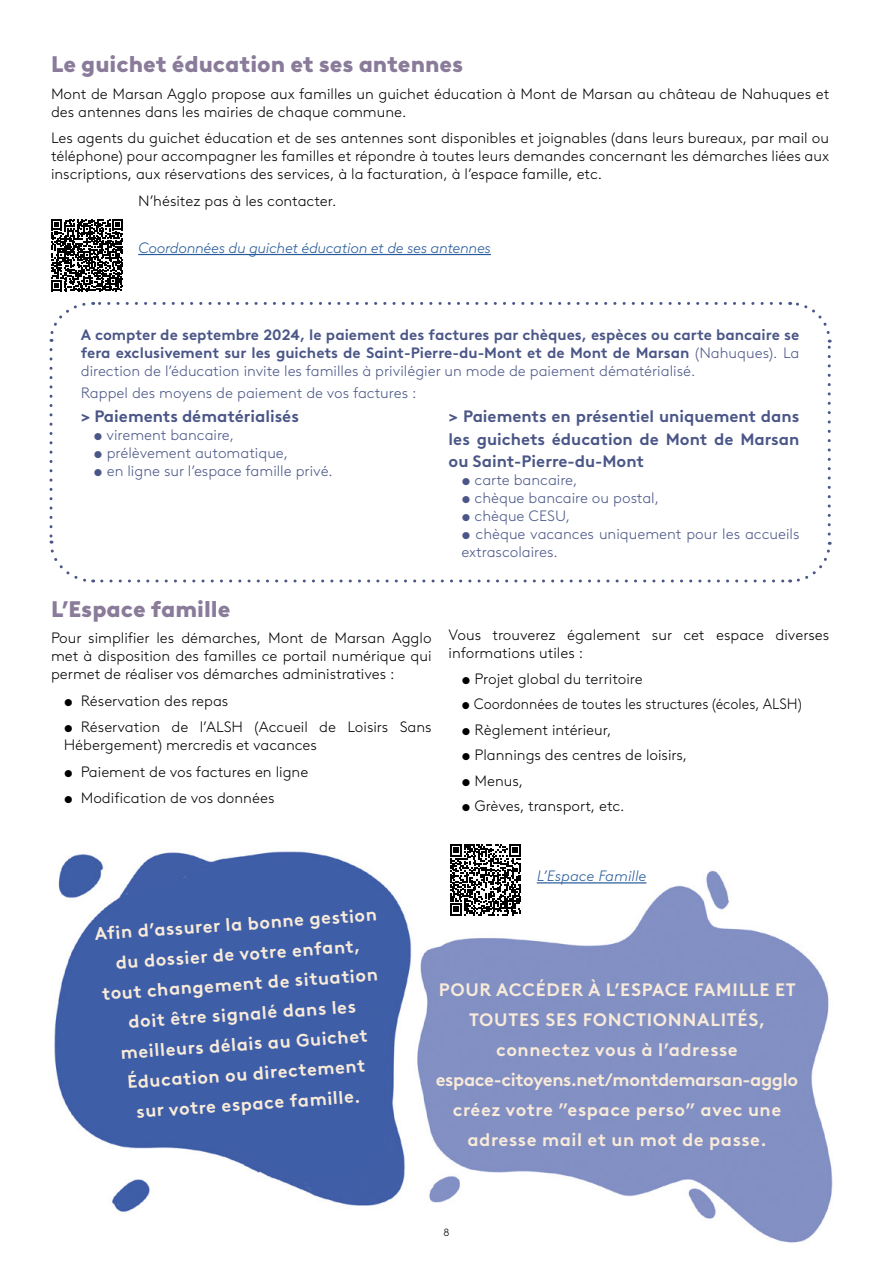
<style>
.page{position:relative;width:893px;height:1263px;background:#fff}
.page>*{position:absolute;margin:0;border:0;box-sizing:border-box;transform-origin:0 0}
.t1{font:900 22.5px "Brown LL";color:#897b99}
.t2{font:700 18px/30px "Brown LL";letter-spacing:.03em;color:#f9ebd9;text-align:center}
.t3{font:700 16.5px/22.5px "Brown LL";color:#4a5687;text-align:justify}
.t4{font:300 15px/18px "Brown LL";color:#000}
.t5{font:700 15px/18px "Brown LL";color:#4a5687;text-align:justify}
.t6{font:300 15px/18px "Brown LL";color:#4a5687}
.t7{font:300 15px "Brown LL";color:#000;scale:.94 1}
.t8{font:italic 300 15px "Brown LL";letter-spacing:-.02em;color:#275b9b}
.t9{font:italic 300 15px "Brown LL";color:#275b9b}
.t10{font:300 10.5px "Brown LL";color:#000}
.s1{font-weight:300}
</style>
<div class="page">
<img style="left:49px;top:253px;width:784px;height:990px">
<hr style="left:537px;top:882px;width:109px;height:1px;background:#275b9b">
<svg style="left:450px;top:844px;width:71px;height:71px"></svg>
<svg style="left:93px;top:302px;width:688px;height:3px"></svg>
<svg style="left:49px;top:301px;width:38px;height:41px"></svg>
<svg style="left:49px;top:350px;width:45px;height:234px"></svg>
<svg style="left:102px;top:542px;width:730px;height:42px"></svg>
<svg style="left:790px;top:300px;width:42px;height:234px"></svg>
<svg style="left:51px;top:219px;width:72px;height:72px"></svg>
<hr style="left:138px;top:254px;width:353px;height:1px;background:#275b9b">
<h1 class="t1" style="left:51px;top:47px;width:414px">Le guichet éducation et ses antennes</h1>
<p class="t4" style="left:51px;top:84px;width:780px">Mont de Marsan Agglo propose aux familles un guichet éducation à Mont de Marsan au château de Nahuques et des antennes dans les mairies de chaque commune.</p>
<p class="t4" style="left:51px;top:128px;width:780px;text-align:justify">Les agents du guichet éducation et de ses antennes sont disponibles et joignables (dans leurs bureaux, par mail ou téléphone) pour accompagner les familles et répondre à toutes leurs demandes concernant les démarches liées aux inscriptions, aux réservations des services, à la facturation, à l’espace famille, etc.</p>
<p class="t4" style="left:138px;top:191px;width:200px">N’hésitez pas à les contacter.</p>
<p class="t8" style="left:138px;top:237px;width:354px">Coordonnées du guichet éducation et de ses antennes</p>
<p class="t5" style="left:81px;top:324px;width:720px">A compter de septembre 2024, le paiement des factures par chèques, espèces ou carte bancaire se fera exclusivement sur les guichets de Saint-Pierre-du-Mont et de Mont de Marsan <span class="s1">(Nahuques). La direction de l’éducation invite les familles à privilégier un mode de paiement dématérialisé.</span></p>
<p class="t6" style="left:81px;top:383px;width:337px">Rappel des moyens de paiement de vos factures :</p>
<p class="t3" style="left:81px;top:404px;width:220px">&gt; Paiements dématérialisés</p>
<p class="t6" style="left:94px;top:425px;width:142px">• virement bancaire,</p>
<p class="t6" style="left:94px;top:443px;width:196px">• prélèvement automatique,</p>
<p class="t6" style="left:94px;top:461px;width:241px">• en ligne sur l’espace famille privé.</p>
<p class="t3" style="left:449px;top:404px;width:352px">&gt; Paiements en présentiel uniquement dans les guichets éducation de Mont de Marsan ou Saint-Pierre-du-Mont</p>
<p class="t6" style="left:461px;top:470px;width:118px">• carte bancaire,</p>
<p class="t6" style="left:461px;top:488px;width:199px">• chèque bancaire ou postal,</p>
<p class="t6" style="left:461px;top:506px;width:110px">• chèque CESU,</p>
<p class="t6" style="left:461px;top:524px;width:340px">• chèque vacances uniquement pour les accueils extrascolaires.</p>
<h1 class="t1" style="left:51px;top:591px;width:181px">L’Espace famille</h1>
<p class="t4" style="left:51px;top:628px;width:382px;text-align:justify">Pour simplifier les démarches, Mont de Marsan Agglo met à disposition des familles ce portail numérique qui permet de réaliser vos démarches administratives :</p>
<p class="t4" style="left:64px;top:691px;width:166px">• Réservation des repas</p>
<p class="t4" style="left:64px;top:717px;width:369px">• Réservation de l’ALSH (Accueil de Loisirs Sans<br>Hébergement) mercredis et vacances</p>
<p class="t4" style="left:64px;top:762px;width:246px">• Paiement de vos factures en ligne</p>
<p class="t4" style="left:64px;top:788px;width:212px">• Modification de vos données</p>
<p class="t4" style="left:449px;top:625px;width:382px">Vous trouverez également sur cet espace diverses informations utiles :</p>
<p class="t4" style="left:461px;top:669px;width:183px">• Projet global du territoire</p>
<p class="t7" style="left:461px;top:693px;width:364px">• Coordonnées de toutes les structures (écoles, ALSH)</p>
<p class="t4" style="left:461px;top:720px;width:152px">• Règlement intérieur,</p>
<p class="t4" style="left:461px;top:745px;width:227px">• Plannings des centres de loisirs,</p>
<p class="t4" style="left:461px;top:771px;width:63px">• Menus,</p>
<p class="t4" style="left:461px;top:796px;width:165px">• Grèves, transport, etc.</p>
<p class="t9" style="left:537px;top:865px;width:111px">L’Espace Famille</p>
<p class="t2" style="left:94px;top:917px;width:284px;rotate:-4deg">Afin d’assurer la bonne gestion du dossier de votre enfant, tout changement de situation doit être signalé dans les meilleurs délais au Guichet<br>Éducation ou directement<br>sur votre espace famille.</p>
<p class="t2" style="left:436px;top:973px;width:364px">POUR ACCÉDER À L’ESPACE FAMILLE ET TOUTES SES FONCTIONNALITÉS, connectez vous à l’adresse espace-citoyens.net/montdemarsan-agglo créez votre ”espace perso” avec une adresse mail et un mot de passe.</p>
<p class="t10" style="left:443px;top:1225px;width:7px">8</p>
</div>
